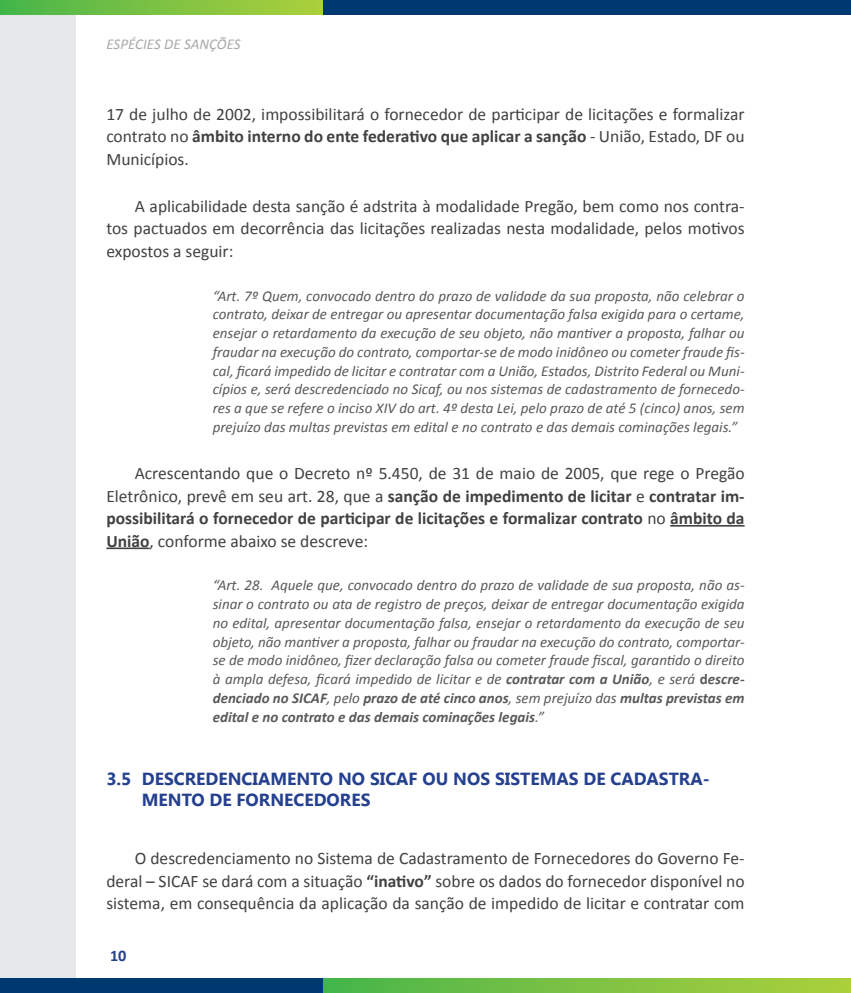
<style>
.page{position:relative;width:851px;height:993px;background:#fff}
.page>*{position:absolute;margin:0;border:0;box-sizing:border-box;transform-origin:0 0}
.t1{font:17.5px/22.5px "Calibri";color:#414042;text-align:justify}
.t2{font:700 17.5px/21px "Segoe UI";color:#25408f}
.t3{font:700 16.25px "Calibri";color:#25408f}
.t4{font:italic 15px/18.8px "Calibri";color:#58595b;text-align:justify}
.t5{font:italic 15px "Calibri";color:#a7a9ac}
.s1{font-weight:700}
.s2{font-weight:700;font-style:normal}
</style>
<div class="page">
<div style="left:0;top:14px;width:76px;height:964px;background:#e6e7e8"></div>
<div style="left:322px;top:0;width:528px;height:14px;background:#003870"></div>
<svg style="left:322px;top:978px;width:528px;height:14px;background:#7ac142"></svg>
<svg style="left:0;top:0;width:322px;height:14px;background:#7ac242"></svg>
<div style="left:0;top:978px;width:322px;height:14px;background:#003870"></div>
<hr style="left:670px;top:525px;width:74px;height:1px;background:#414042">
<hr style="left:106px;top:547px;width:43px;height:2px;background:#414042">
<p class="t5" style="left:106px;top:34px;width:136px">ESPÉCIES DE SANÇÕES</p>
<p class="t1" style="left:106px;top:102px;width:639px">17 de julho de 2002, impossibilitará o fornecedor de participar de licitações e formalizar contrato no <span class="s1">âmbito interno do ente federativo que aplicar a sanção</span> - União, Estado, DF ou Municípios.</p>
<p class="t1" style="left:106px;top:195px;width:639px;text-indent:28px">A aplicabilidade desta sanção é adstrita à modalidade Pregão, bem como nos contra&shy;tos pactuados em decorrência das licitações realizadas nesta modalidade, pelos motivos expostos a seguir:</p>
<p class="t4" style="left:213px;top:285px;width:533px">“Art. 7º Quem, convocado dentro do prazo de validade da sua proposta, não celebrar o contrato, deixar de entregar ou apresentar documentação falsa exigida para o certame, ensejar o retardamento da execução de seu objeto, não mantiver a proposta, falhar ou fraudar na execução do contrato, comportar-se de modo inidôneo ou cometer fraude fis&shy;cal, ficará impedido de licitar e contratar com a União, Estados, Distrito Federal ou Muni&shy;cípios e, será descredenciado no Sicaf, ou nos sistemas de cadastramento de fornecedo&shy;res a que se refere o inciso XIV do art. 4º desta Lei, pelo prazo de até 5 (cinco) anos, sem prejuízo das multas previstas em edital e no contrato e das demais cominações legais.”</p>
<p class="t1" style="left:106px;top:462px;width:639px;text-indent:28px">Acrescentando que o Decreto nº 5.450, de 31 de maio de 2005, que rege o Pregão Eletrônico, prevê em seu art. 28, que a <span class="s1">sanção de impedimento de licitar</span> e <span class="s1">contratar im&shy;possibilitará o fornecedor de participar de licitações e formalizar contrato</span> no <span class="s1">âmbito da União</span>, conforme abaixo se descreve:</p>
<p class="t4" style="left:213px;top:575px;width:533px">“Art. 28. Aquele que, convocado dentro do prazo de validade de sua proposta, não as&shy;sinar o contrato ou ata de registro de preços, deixar de entregar documentação exigida no edital, apresentar documentação falsa, ensejar o retardamento da execução de seu objeto, não mantiver a proposta, falhar ou fraudar na execução do contrato, comportar&shy;se de modo inidôneo, fizer declaração falsa ou cometer fraude fiscal, garantido o direito à ampla defesa, ficará impedido de licitar e de <span class="s1">contratar com a União</span>, e será <span class="s2">d</span><span class="s1">escre&shy;denciado no SICAF</span>, pelo <span class="s1">prazo de até cinco anos</span>, sem prejuízo das <span class="s1">multas previstas em edital e no contrato e das demais cominações legais</span>.”</p>
<p class="t2" style="left:142px;top:767px;width:569px;text-indent:-35px">3.5 DESCREDENCIAMENTO NO SICAF OU NOS SISTEMAS DE CADASTRA-<br>MENTO DE FORNECEDORES</p>
<p class="t1" style="left:106px;top:847px;width:639px;text-indent:28px">O descredenciamento no Sistema de Cadastramento de Fornecedores do Governo Fe&shy;deral – SICAF se dará com a situação <span class="s1">“inativo”</span> sobre os dados do fornecedor disponível no sistema, em consequência da aplicação da sanção de impedido de licitar e contratar com</p>
<p class="t3" style="left:110px;top:944px;width:18px">10</p>
</div>
